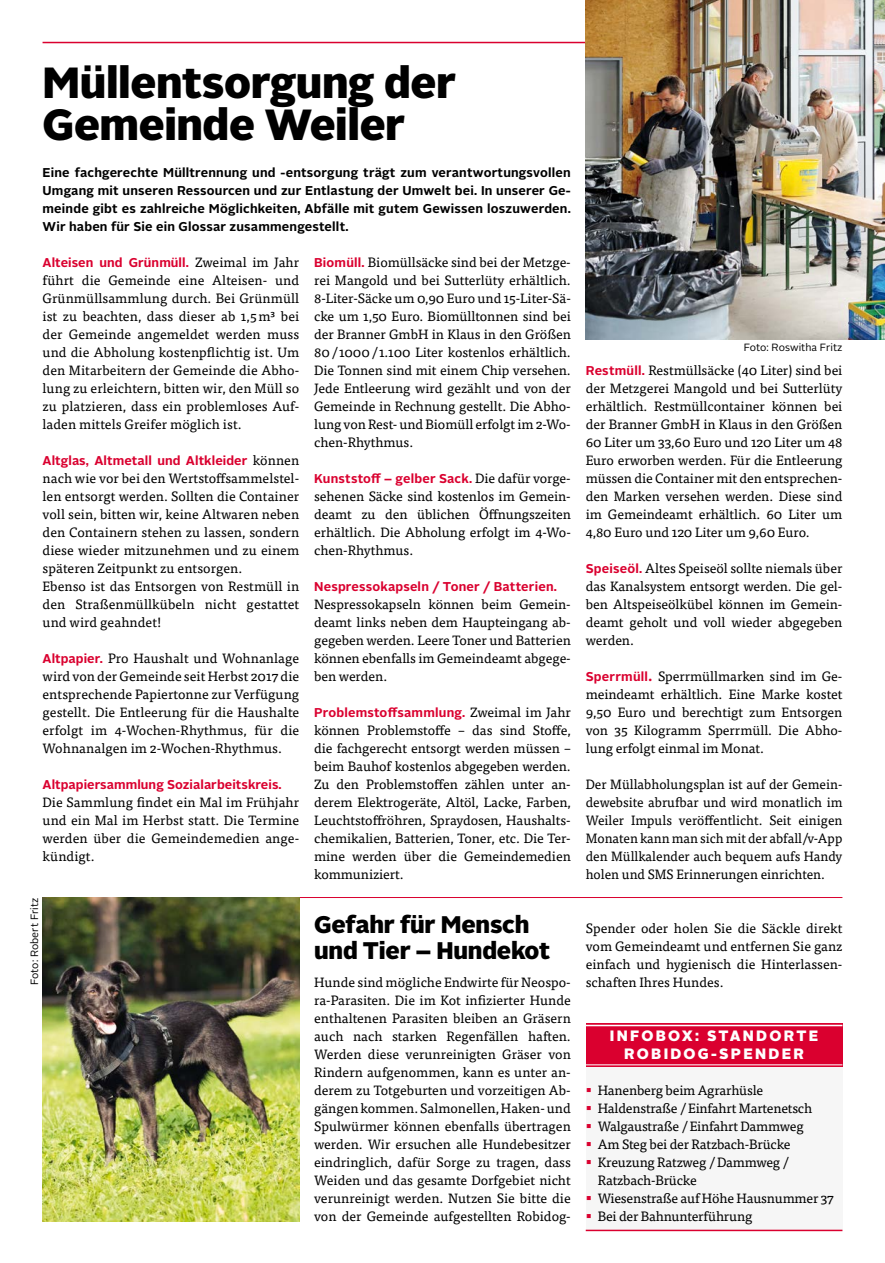
<style>
.page{position:relative;width:885px;height:1263px;background:#fff}
.page>*{position:absolute;margin:0;border:0;box-sizing:border-box;transform-origin:0 0}
.t1{font:900 43.5px/42px "Alright Sans";letter-spacing:-.01em;color:#000}
.t2{font:900 24px/25.5px "Alright Sans";letter-spacing:-.01em;color:#000}
.t3{font:900 15px/18px "Alright Sans";letter-spacing:.15em;color:#fff;text-align:center}
.t4{font:13.5px/18px "Tisa Pro";letter-spacing:-.005em;color:#000;text-align:justify}
.t5{font:700 12.75px/18px "Alright Sans";letter-spacing:.015em;color:#000;text-align:justify}
.t6{font:700 12.75px "Alright Sans";letter-spacing:.005em;color:#da002f}
.t7{font:10.5px "Alright Sans";letter-spacing:.005em;color:#000}
.s1{font-family:"Tisa Pro";font-weight:400;font-size:13.5px;color:#000}
.s2{font-family:"Alright Sans";font-weight:700;font-size:12.75px;color:#da002f}
.s3{font-weight:700;color:#da002f}
</style>
<div class="page">
<div style="left:585px;top:1024px;width:257px;height:207px;background:#f6f6f6"></div>
<div style="left:585px;top:1023px;width:257px;height:44px;background:#da002f"></div>
<hr style="left:585px;top:1025px;width:257px;height:1px;background:#fff">
<hr style="left:585px;top:1064px;width:257px;height:1px;background:#fff">
<hr style="left:585px;top:1230px;width:257px;height:1px;background:#da002f">
<hr style="left:43px;top:42px;width:747px;height:1px;background:#da002f">
<hr style="left:43px;top:897px;width:799px;height:1px;background:#da002f">
<img style="left:43px;top:898px;width:256px;height:323px">
<img style="left:585px;top:0;width:299px;height:339px">
<h1 class="t1" style="left:43px;top:61px;width:415px">Müllentsorgung der<br>Gemeinde Weiler</h1>
<p class="t5" style="left:43px;top:164px;width:529px">Eine fachgerechte Mülltrennung und -entsorgung trägt zum verantwortungsvollen Umgang mit unseren Ressourcen und zur Entlastung der Umwelt bei. In unserer Ge&shy;meinde gibt es zahlreiche Möglichkeiten, Abfälle mit gutem Gewissen loszuwerden.<br>Wir haben für Sie ein Glossar zusammengestellt.</p>
<p class="t6" style="left:43px;top:254px;width:258px">Alteisen und Grünmüll. <span class="s1">Zweimal im Jahr</span></p>
<p class="t4" style="left:43px;top:270px;width:258px">führt die Gemeinde eine Alteisen- und Grünmüllsammlung durch. Bei Grünmüll ist zu beachten, dass dieser ab 1,5m3 bei der Gemeinde angemeldet werden muss und die Abholung kostenpflichtig ist. Um den Mitarbeitern der Gemeinde die Abho&shy;lung zu erleichtern, bitten wir, den Müll so zu platzieren, dass ein problemloses Auf&shy;laden mittels Greifer möglich ist.</p>
<p class="t6" style="left:43px;top:452px;width:258px">Altglas, Altmetall und Altkleider <span class="s1">können</span></p>
<p class="t4" style="left:43px;top:468px;width:258px;text-align:left">nach wie vor bei den Wertstoffsammelstel&shy;len entsorgt werden. Sollten die Container voll sein, bitten wir, keine Altwaren neben den Containern stehen zu lassen, sondern diese wieder mitzunehmen und zu einem späteren Zeitpunkt zu entsorgen.<br>Ebenso ist das Entsorgen von Restmüll in den Straßenmüllkübeln nicht gestattet und wird geahndet!</p>
<p class="t4" style="left:43px;top:648px;width:258px"><span class="s2">Altpapier.</span> Pro Haushalt und Wohnanlage wird von der Gemeinde seit Herbst 2017 die entsprechende Papiertonne zur Verfügung gestellt. Die Entleerung für die Haushalte erfolgt im 4-Wochen-Rhythmus, für die Wohnanalgen im 2-Wochen-Rhythmus.</p>
<p class="t6" style="left:43px;top:776px;width:241px">Altpapiersammlung Sozialarbeitskreis.</p>
<p class="t4" style="left:43px;top:792px;width:258px">Die Sammlung findet ein Mal im Frühjahr und ein Mal im Herbst statt. Die Termine werden über die Gemeindemedien ange&shy;kündigt.</p>
<p class="t7" style="left:28px;top:985px;width:89px;rotate:-90deg">Foto: Robert Fritz</p>
<p class="t4" style="left:314px;top:252px;width:258px"><span class="s2">Biomüll.</span> Biomüllsäcke sind bei der Metzge&shy;rei Mangold und bei Sutterlüty erhältlich.<br>8-Liter-Säcke um 0,90 Euro und 15-Liter-Sä&shy;cke um 1,50 Euro. Biomülltonnen sind bei der Branner GmbH in Klaus in den Größen 80/ 1000/ 1.100 Liter kostenlos erhältlich.<br>Die Tonnen sind mit einem Chip versehen.<br>Jede Entleerung wird gezählt und von der Gemeinde in Rechnung gestellt. Die Abho&shy;lung von Rest- und Biomüll erfolgt im 2-Wo&shy;chen-Rhythmus.</p>
<p class="t6" style="left:314px;top:470px;width:258px">Kunststoff – gelber Sack. <span class="s1">Die dafür vorge-</span></p>
<p class="t4" style="left:314px;top:486px;width:258px">sehenen Säcke sind kostenlos im Gemein&shy;deamt zu den üblichen Öffnungszeiten erhältlich. Die Abholung erfolgt im 4-Wo&shy;chen-Rhythmus.</p>
<p class="t6" style="left:314px;top:578px;width:244px">Nespressokapseln / Toner / Batterien.</p>
<p class="t4" style="left:314px;top:594px;width:258px">Nespressokapseln können beim Gemein&shy;deamt links neben dem Haupteingang ab&shy;gegeben werden. Leere Toner und Batterien können ebenfalls im Gemeindeamt abgege&shy;ben werden.</p>
<p class="t6" style="left:314px;top:704px;width:258px">Problemstoffsammlung. <span class="s1">Zweimal im Jahr</span></p>
<p class="t4" style="left:314px;top:720px;width:258px">können Problemstoffe – das sind Stoffe, die fachgerecht entsorgt werden müssen – beim Bauhof kostenlos abgegeben werden.<br>Zu den Problemstoffen zählen unter an&shy;derem Elektrogeräte, Altöl, Lacke, Farben, Leuchtstoffröhren, Spraydosen, Haushalts&shy;chemikalien, Batterien, Toner, etc. Die Ter&shy;mine werden über die Gemeindemedien kommuniziert.</p>
<h2 class="t2" style="left:314px;top:912px;width:238px">Gefahr für Mensch und Tier – Hundekot</h2>
<p class="t4" style="left:314px;top:972px;width:258px">Hunde sind mögliche Endwirte für Neospo&shy;ra-Parasiten. Die im Kot infizierter Hunde enthaltenen Parasiten bleiben an Gräsern auch nach starken Regenfällen haften.<br>Werden diese verunreinigten Gräser von Rindern aufgenommen, kann es unter an&shy;derem zu Totgeburten und vorzeitigen Ab&shy;gängen kommen. Salmonellen, Haken- und Spulwürmer können ebenfalls übertragen werden. Wir ersuchen alle Hundebesitzer eindringlich, dafür Sorge zu tragen, dass Weiden und das gesamte Dorfgebiet nicht verunreinigt werden. Nutzen Sie bitte die von der Gemeinde aufgestellten Robidog-</p>
<p class="t7" style="left:743px;top:340px;width:100px">Foto: Roswitha Fritz</p>
<p class="t4" style="left:585px;top:360px;width:258px"><span class="s2">Restmüll.</span> Restmüllsäcke (40 Liter) sind bei der Metzgerei Mangold und bei Sutterlüty erhältlich. Restmüllcontainer können bei der Branner GmbH in Klaus in den Größen 60 Liter um 33,60 Euro und 120 Liter um 48<br>Euro erworben werden. Für die Entleerung müssen die Container mit den entsprechen&shy;den Marken versehen werden. Diese sind im Gemeindeamt erhältlich. 60 Liter um 4,80 Euro und 120 Liter um 9,60 Euro.</p>
<p class="t4" style="left:585px;top:558px;width:258px"><span class="s2">Speiseöl.</span> Altes Speiseöl sollte niemals über das Kanalsystem entsorgt werden. Die gel&shy;ben Altspeiseölkübel können im Gemein&shy;deamt geholt und voll wieder abgegeben werden.</p>
<p class="t4" style="left:585px;top:666px;width:258px"><span class="s2">Sperrmüll</span><span class="s3">.</span> Sperrmüllmarken sind im Ge&shy;meindeamt erhältlich. Eine Marke kostet 9,50 Euro und berechtigt zum Entsorgen von 35 Kilogramm Sperrmüll. Die Abho&shy;lung erfolgt einmal im Monat.</p>
<p class="t4" style="left:585px;top:774px;width:258px">Der Müllabholungsplan ist auf der Gemein&shy;dewebsite abrufbar und wird monatlich im Weiler Impuls veröffentlicht. Seit einigen Monaten kann man sich mit der abfall/v-App den Müllkalender auch bequem aufs Handy holen und SMS Erinnerungen einrichten.</p>
<p class="t4" style="left:585px;top:918px;width:258px">Spender oder holen Sie die Säckle direkt vom Gemeindeamt und entfernen Sie ganz einfach und hygienisch die Hinterlassen&shy;schaften Ihres Hundes.</p>
<p class="t3" style="left:610px;top:1027px;width:210px">INFOBOX: STANDORTE<br>ROBIDOG-SPENDER</p>
<p class="t4" style="left:597px;top:1080px;width:238px;text-align:left">Hanenberg beim Agrarhüsle<br>Haldenstraße / Einfahrt Martenetsch<br>Walgaustraße / Einfahrt Dammweg<br>Am Steg bei der Ratzbach-Brücke<br>Kreuzung Ratzweg / Dammweg /<br>Ratzbach-Brücke<br>Wiesenstraße auf Höhe Hausnummer 37<br>Bei der Bahnunterführung</p>
</div>
